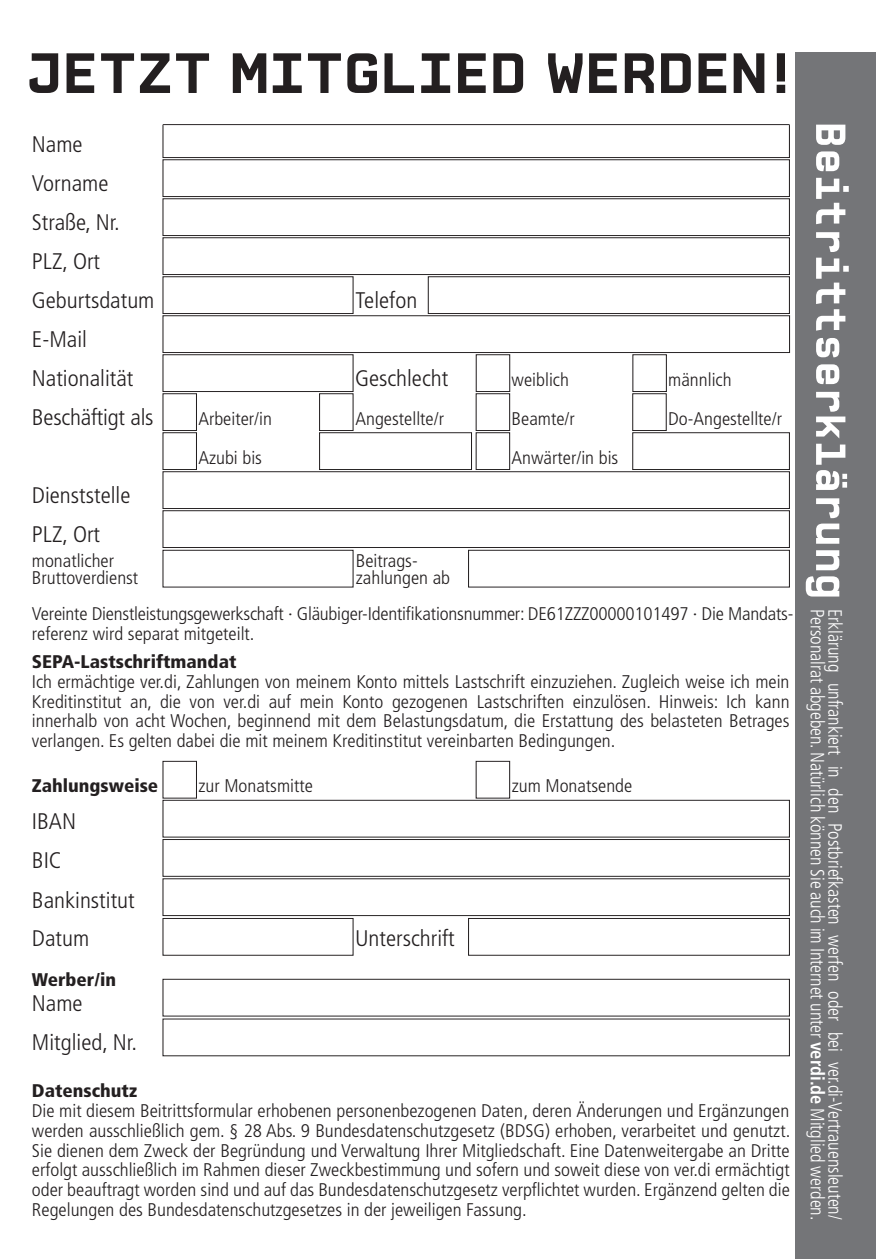
<style>
.page{position:relative;width:876px;height:1259px;background:#fff}
.page>*{position:absolute;margin:0;border:0;box-sizing:border-box;transform-origin:0 0}
.t1{font:700 57.9px "CP Mono v 07";letter-spacing:-.015em;color:#231f20}
.t2{font:300 condensed 22.5px/39px "Frutiger LT Pro";color:#231f20;scale:1.05 1}
.t3{font:300 condensed 19.2px/17.7px "Frutiger LT Pro";color:#fff;scale:.95 1}
.t4{font:300 condensed 18.3px/19.8px "Frutiger LT Pro";color:#231f20;text-align:justify;scale:1.05 1}
.t5{font:900 condensed 18.3px "Frutiger LT Pro";color:#231f20;scale:1.05 1}
.s1{font-weight:700}
</style>
<div class="page">
<div style="left:795px;top:53px;width:81px;height:1206px;background:#747578"></div>
<div style="left:163px;top:510px;width:627px;height:38px;border:1px solid #231f20"></div>
<div style="left:163px;top:124px;width:627px;height:34px;border:1px solid #231f20"></div>
<div style="left:163px;top:159px;width:627px;height:38px;border:1px solid #231f20"></div>
<div style="left:163px;top:198px;width:627px;height:38px;border:1px solid #231f20"></div>
<div style="left:163px;top:237px;width:627px;height:38px;border:1px solid #231f20"></div>
<div style="left:428px;top:276px;width:362px;height:38px;border:1px solid #231f20"></div>
<div style="left:163px;top:315px;width:627px;height:38px;border:1px solid #231f20"></div>
<div style="left:163px;top:800px;width:627px;height:37px;border:1px solid #231f20"></div>
<div style="left:163px;top:354px;width:190px;height:38px;border:1px solid #231f20"></div>
<div style="left:163px;top:276px;width:190px;height:38px;border:1px solid #231f20"></div>
<div style="left:476px;top:354px;width:34px;height:38px;border:1px solid #231f20"></div>
<div style="left:632px;top:354px;width:35px;height:38px;border:1px solid #231f20"></div>
<div style="left:163px;top:393px;width:34px;height:38px;border:1px solid #231f20"></div>
<div style="left:163px;top:432px;width:34px;height:38px;border:1px solid #231f20"></div>
<div style="left:319px;top:393px;width:34px;height:38px;border:1px solid #231f20"></div>
<div style="left:476px;top:393px;width:34px;height:38px;border:1px solid #231f20"></div>
<div style="left:476px;top:432px;width:34px;height:38px;border:1px solid #231f20"></div>
<div style="left:632px;top:393px;width:35px;height:38px;border:1px solid #231f20"></div>
<div style="left:163px;top:761px;width:34px;height:37px;border:1px solid #231f20"></div>
<div style="left:476px;top:761px;width:34px;height:37px;border:1px solid #231f20"></div>
<div style="left:632px;top:432px;width:158px;height:38px;border:1px solid #231f20"></div>
<div style="left:319px;top:432px;width:153px;height:38px;border:1px solid #231f20"></div>
<div style="left:163px;top:471px;width:627px;height:38px;border:1px solid #231f20"></div>
<div style="left:163px;top:550px;width:190px;height:37px;border:1px solid #231f20"></div>
<div style="left:468px;top:550px;width:322px;height:37px;border:1px solid #231f20"></div>
<div style="left:468px;top:918px;width:322px;height:37px;border:1px solid #231f20"></div>
<div style="left:163px;top:918px;width:190px;height:37px;border:1px solid #231f20"></div>
<div style="left:163px;top:979px;width:627px;height:37px;border:1px solid #231f20"></div>
<div style="left:163px;top:839px;width:627px;height:37px;border:1px solid #231f20"></div>
<div style="left:163px;top:878px;width:627px;height:38px;border:1px solid #231f20"></div>
<svg style="left:816px;top:125px;width:29px;height:20px"></svg>
<svg style="left:816px;top:151px;width:23px;height:20px"></svg>
<svg style="left:816px;top:178px;width:33px;height:46px"></svg>
<svg style="left:816px;top:232px;width:23px;height:20px"></svg>
<svg style="left:816px;top:258px;width:33px;height:73px"></svg>
<svg style="left:816px;top:338px;width:23px;height:19px"></svg>
<svg style="left:816px;top:364px;width:23px;height:20px"></svg>
<svg style="left:816px;top:392px;width:29px;height:46px"></svg>
<svg style="left:816px;top:444px;width:31px;height:46px"></svg>
<svg style="left:816px;top:498px;width:23px;height:46px"></svg>
<svg style="left:816px;top:550px;width:23px;height:20px"></svg>
<svg style="left:806px;top:576px;width:33px;height:20px"></svg>
<hr style="left:163px;top:124px;width:626px;height:1px;background:#231f20">
<h1 class="t1" style="left:26px;top:40px;width:776px">JETZT MITGLIED WERDEN!</h1>
<p class="t2" style="left:32px;top:125px;width:118px">Name<br>Vorname<br>Straße, Nr.<br>PLZ, Ort<br>Geburtsdatum</p>
<p class="t2" style="left:32px;top:320px;width:98px">E-Mail<br>Nationalität</p>
<p class="t2" style="left:355px;top:281px;width:60px">Telefon</p>
<p class="t2" style="left:355px;top:359px;width:90px">Geschlecht</p>
<p class="t4" style="left:512px;top:370px;width:56px">weiblich</p>
<p class="t4" style="left:668px;top:370px;width:62px">männlich</p>
<p class="t2" style="left:32px;top:398px;width:117px">Beschäftigt als</p>
<p class="t4" style="left:198px;top:409px;width:72px">Arbeiter/in</p>
<p class="t4" style="left:355px;top:409px;width:86px">Angestellte/r</p>
<p class="t4" style="left:512px;top:409px;width:62px">Beamte/r</p>
<p class="t4" style="left:668px;top:409px;width:110px">Do-Angestellte/r</p>
<p class="t4" style="left:198px;top:448px;width:62px">Azubi bis</p>
<p class="t4" style="left:512px;top:448px;width:103px">Anwärter/in bis</p>
<p class="t2" style="left:32px;top:476px;width:95px">Dienststelle<br>PLZ, Ort</p>
<p class="t4" style="left:32px;top:550px;width:80px">monatlicher</p>
<p class="t4" style="left:356px;top:550px;width:60px">Beitrags-</p>
<p class="t4" style="left:32px;top:567px;width:103px">Bruttoverdienst</p>
<p class="t4" style="left:32px;top:559px;width:727px;line-height:36.6px;text-indent:324px">zahlungen ab<br>Vereinte Dienstleistungsgewerkschaft · Gläubiger-Identifikationsnummer: DE61ZZZ00000101497 · Die Mandats-</p>
<p class="t4" style="left:32px;top:624px;width:214px">referenz wird separat mitgeteilt.</p>
<p class="t5" style="left:32px;top:651px;width:196px">SEPA-Lastschriftmandat</p>
<p class="t4" style="left:32px;top:672px;width:723px">Ich ermächtige ver.di, Zahlungen von meinem Konto mittels Lastschrift einzuziehen. Zugleich weise ich mein Kreditinstitut an, die von ver.di auf mein Konto gezogenen Lastschriften einzulösen. Hinweis: Ich kann innerhalb von acht Wochen, beginnend mit dem Belastungsdatum, die Erstattung des belasteten Betrages verlangen. Es gelten dabei die mit meinem Kreditinstitut vereinbarten Bedingungen.</p>
<p class="t5" style="left:32px;top:775px;width:122px">Zahlungsweise</p>
<p class="t4" style="left:198px;top:776px;width:111px">zur Monatsmitte</p>
<p class="t4" style="left:512px;top:776px;width:116px">zum Monatsende</p>
<p class="t2" style="left:32px;top:802px;width:100px">IBAN<br>BIC<br>Bankinstitut<br>Datum</p>
<p class="t2" style="left:355px;top:919px;width:97px">Unterschrift</p>
<p class="t5" style="left:32px;top:968px;width:82px">Werber/in</p>
<p class="t2" style="left:32px;top:984px;width:102px">Name<br>Mitglied, Nr.</p>
<p class="t5" style="left:32px;top:1080px;width:102px">Datenschutz</p>
<p class="t4" style="left:32px;top:1101px;width:724px">Die mit diesem Beitrittsformular erhobenen personenbezogenen Daten, deren Änderungen und Ergänzungen werden ausschließlich gem. § 28 Abs. 9 Bundesdatenschutzgesetz (BDSG) erhoben, verarbeitet und genutzt.<br>Sie dienen dem Zweck der Begründung und Verwaltung Ihrer Mitgliedschaft. Eine Datenweitergabe an Dritte erfolgt ausschließlich im Rahmen dieser Zweckbestimmung und sofern und soweit diese von ver.di ermächtigt oder beauftragt worden sind und auf das Bundesdatenschutzgesetz verpflichtet wurden. Ergänzend gelten die Regelungen des Bundesdatenschutzgesetzes in der jeweiligen Fassung.</p>
<p class="t3" style="left:844px;top:609px;width:645px;rotate:90deg">Erklärung unfrankiert in den Postbriefkasten werfen oder bei ver.di-Vertrauensleuten/<br>Personalrat abgeben. Natürlich können Sie auch im Internet unter <span class="s1">verdi.de</span> Mitglied werden.</p>
</div>
